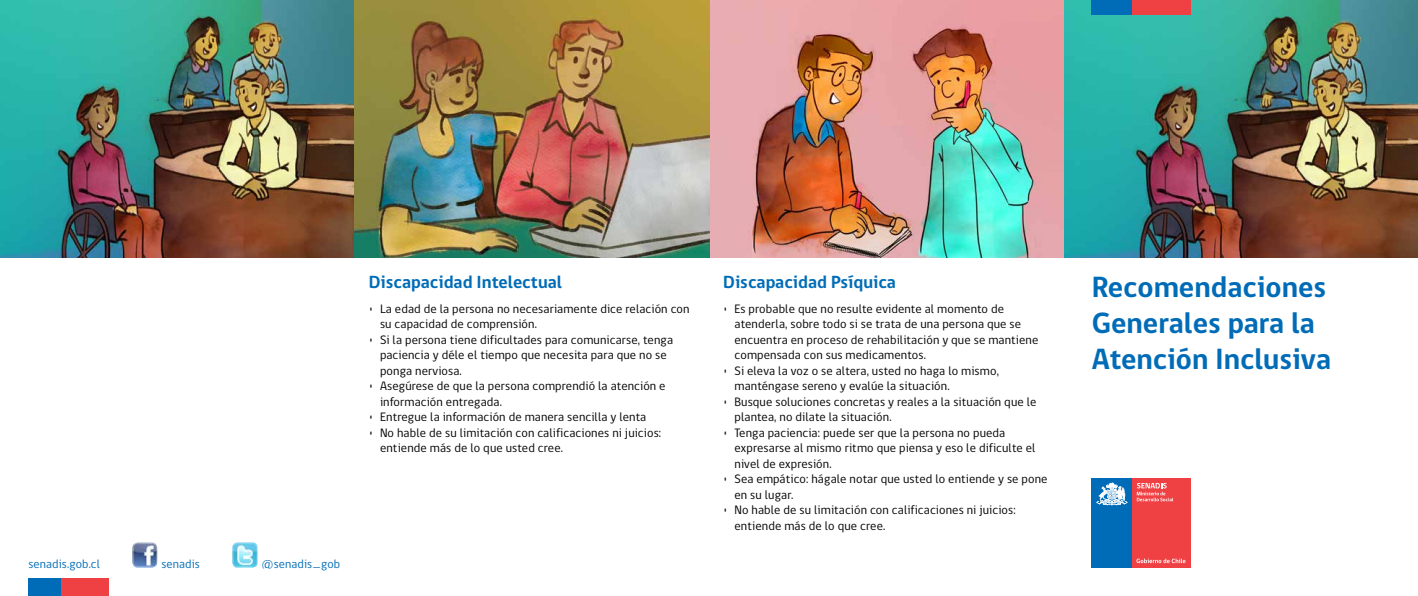
<style>
.page{position:relative;width:1418px;height:596px;background:#fff}
.page>*{position:absolute;margin:0;border:0;box-sizing:border-box;transform-origin:0 0}
.t1{font:700 30px/36px "gob CL";color:#006cb7}
.t2{font:700 18px "gob CL";color:#006cb7}
.t3{font:12.5px/15.5px "gob CL";letter-spacing:.01em;color:#000}
.t4{font:12.2px "gob CL";letter-spacing:.01em;color:#006cb7}
</style>
<div class="page">
<div style="left:1131px;top:478px;width:59px;height:89px;background:#ef4144"></div>
<div style="left:1091px;top:478px;width:40px;height:89px;background:#006cb7"></div>
<svg style="left:1096px;top:482px;width:31px;height:23px"></svg>
<svg style="left:1136px;top:558px;width:49px;height:4px"></svg>
<svg style="left:1136px;top:483px;width:37px;height:18px"></svg>
<img style="left:0;top:0;width:1417px;height:257px">
<div style="left:1131px;top:0;width:59px;height:15px;background:#ef4144"></div>
<div style="left:1091px;top:0;width:40px;height:15px;background:#006cb7"></div>
<img style="left:132px;top:542px;width:25px;height:25px">
<img style="left:232px;top:542px;width:26px;height:25px">
<div style="left:61px;top:578px;width:47px;height:17px;background:#ef4144"></div>
<div style="left:28px;top:578px;width:33px;height:17px;background:#006cb7"></div>
<h2 class="t2" style="left:369px;top:269px;width:195px">Discapacidad Intelectual</h2>
<p class="t3" style="left:380px;top:301px;width:311px;text-indent:-11px">• La edad de la persona no necesariamente dice relación con su capacidad de comprensión.</p>
<p class="t3" style="left:380px;top:332px;width:294px;text-indent:-11px">• Si la persona tiene dificultades para comunicarse, tenga paciencia y déle el tiempo que necesita para que no se ponga nerviosa.</p>
<p class="t3" style="left:380px;top:378px;width:287px;text-indent:-11px">• Asegúrese de que la persona comprendió la atención e información entregada.</p>
<p class="t3" style="left:369px;top:409px;width:279px">• Entregue la información de manera sencilla y lenta</p>
<p class="t3" style="left:380px;top:425px;width:283px;text-indent:-11px">• No hable de su limitación con calificaciones ni juicios: entiende más de lo que usted cree.</p>
<p class="t4" style="left:28px;top:555px;width:73px">senadis.gob.cl</p>
<p class="t4" style="left:161px;top:555px;width:40px">senadis</p>
<p class="t4" style="left:261px;top:555px;width:80px">@senadis_gob</p>
<h2 class="t2" style="left:723px;top:269px;width:174px">Discapacidad Psíquica</h2>
<p class="t3" style="left:734px;top:301px;width:305px;text-indent:-11px">• Es probable que no resulte evidente al momento de atenderla, sobre todo si se trata de una persona que se encuentra en proceso de rehabilitación y que se mantiene compensada con sus medicamentos.</p>
<p class="t3" style="left:734px;top:363px;width:266px;text-indent:-11px">• Si eleva la voz o se altera, usted no haga lo mismo, manténgase sereno y evalúe la situación.</p>
<p class="t3" style="left:734px;top:394px;width:303px;text-indent:-11px">• Busque soluciones concretas y reales a la situación que le plantea, no dilate la situación.</p>
<p class="t3" style="left:734px;top:425px;width:302px;text-indent:-11px">• Tenga paciencia: puede ser que la persona no pueda expresarse al mismo ritmo que piensa y eso le dificulte el nivel de expresión.</p>
<p class="t3" style="left:734px;top:471px;width:314px;text-indent:-11px">• Sea empático: hágale notar que usted lo entiende y se pone en su lugar.</p>
<p class="t3" style="left:734px;top:502px;width:283px;text-indent:-11px">• No hable de su limitación con calificaciones ni juicios: entiende más de lo que cree.</p>
<h1 class="t1" style="left:1091px;top:269px;width:241px">Recomendaciones<br>Generales para la<br>Atención Inclusiva</h1>
</div>
